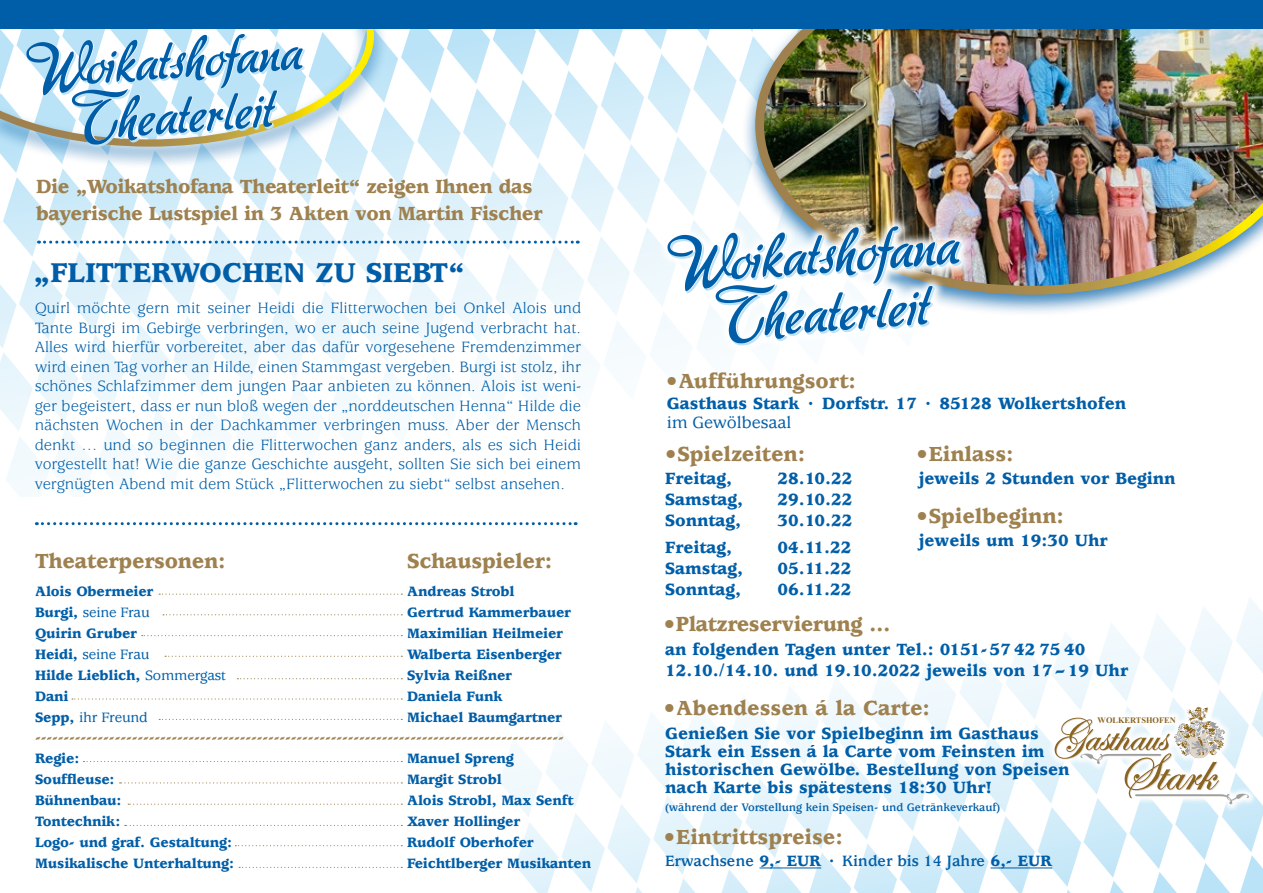
<style>
.page{position:relative;width:1263px;height:893px;background:#fff}
.page>*{position:absolute;margin:0;border:0;box-sizing:border-box;transform-origin:0 0}
.t1{font:900 30px "Usherwood";color:#005ea8}
.t2{font:900 22.5px "Usherwood";color:#9e814f}
.t3{font:900 22.5px "Usherwood";letter-spacing:-.02em;color:#9e814f}
.t4{font:900 21px/27px "Usherwood";letter-spacing:-.02em;color:#9e814f}
.t5{font:900 18px/18px "Usherwood";color:#005ea8}
.t6{font:500 18px "Usherwood";color:#005ea8}
.t7{font:16.5px/19.5px "Usherwood";color:#005ea8;text-align:justify}
.t8{font:700 16.5px "Usherwood";color:#005ea8}
.t9{font:900 15px "Usherwood";letter-spacing:-.01em;color:#005ea8}
.t10{font:900 15px "Usherwood";color:#9e814f}
.t11{font:500 15px "Usherwood";letter-spacing:-.01em;color:#005ea8}
.t12{font:700 12px "Usherwood";color:#005ea8}
.t13{font:700 8.4px "Times New Roman";color:#8a6421}
.s1{font-weight:900}
.s2{font-weight:500}
</style>
<div class="page">
<svg style="left:500px;top:706px;width:229px;height:187px"></svg>
<svg style="left:729px;top:660px;width:230px;height:233px"></svg>
<svg style="left:959px;top:650px;width:49px;height:243px"></svg>
<svg style="left:468px;top:348px;width:157px;height:37px;fill:#f6fbfd"></svg>
<svg style="left:233px;top:348px;width:224px;height:90px"></svg>
<svg style="left:0;top:348px;width:233px;height:141px"></svg>
<svg style="left:36px;top:522px;width:540px;height:3px"></svg>
<hr style="left:759px;top:867px;width:62px;height:1px;background:#005ea8">
<hr style="left:990px;top:867px;width:62px;height:1px;background:#005ea8">
<svg style="left:1008px;top:598px;width:255px;height:295px"></svg>
<div style="left:741px;top:10px;width:522px;height:307px;background:#005ea8;opacity:.75"></div>
<img style="left:965px;top:29px;width:298px;height:270px">
<div style="left:0;top:0;width:1263px;height:29px;background:#005ea8"></div>
<svg style="left:965px;top:215px;width:8px;height:102px"></svg>
<img style="left:0;top:29px;width:965px;height:319px">
<svg style="left:159px;top:594px;width:243px;height:1px"></svg>
<svg style="left:163px;top:614px;width:239px;height:1px"></svg>
<svg style="left:165px;top:656px;width:237px;height:1px"></svg>
<svg style="left:142px;top:635px;width:260px;height:1px"></svg>
<svg style="left:72px;top:698px;width:330px;height:2px"></svg>
<svg style="left:159px;top:719px;width:243px;height:1px"></svg>
<svg style="left:83px;top:761px;width:319px;height:1px"></svg>
<svg style="left:120px;top:782px;width:282px;height:1px"></svg>
<svg style="left:128px;top:804px;width:274px;height:1px"></svg>
<svg style="left:125px;top:825px;width:277px;height:1px"></svg>
<svg style="left:235px;top:845px;width:167px;height:1px"></svg>
<svg style="left:239px;top:867px;width:163px;height:1px"></svg>
<svg style="left:237px;top:678px;width:165px;height:1px"></svg>
<p class="t4" style="left:36px;top:174px;width:508px">Die „Woikatshofana Theaterleit“ zeigen Ihnen das bayerische Lustspiel in 3 Akten von Martin Fischer</p>
<h1 class="t1" style="left:34px;top:255px;width:433px">„FLITTERWOCHEN ZU SIEBT“</h1>
<p class="t7" style="left:35px;top:299px;width:548px">Quirl möchte gern mit seiner Heidi die Flitterwochen bei Onkel Alois und Tante Burgi im Gebirge verbringen, wo er auch seine Jugend verbracht hat.<br>Alles wird hierfür vorbereitet, aber das dafür vorgesehene Fremdenzimmer wird einen Tag vorher an Hilde, einen Stammgast vergeben. Burgi ist stolz, ihr schönes Schlafzimmer dem jungen Paar anbieten zu können. Alois ist weni&shy;ger begeistert, dass er nun bloß wegen der „norddeutschen Henna“ Hilde die nächsten Wochen in der Dachkammer verbringen muss. Aber der Mensch denkt … und so beginnen die Flitterwochen ganz anders, als es sich Heidi vorgestellt hat! Wie die ganze Geschichte ausgeht, sollten Sie sich bei einem vergnügten Abend mit dem Stück „Flitterwochen zu siebt“ selbst ansehen.</p>
<h2 class="t2" style="left:35px;top:548px;width:192px">Theaterpersonen:</h2>
<h2 class="t2" style="left:407px;top:548px;width:147px">Schauspieler:</h2>
<p class="t9" style="left:35px;top:583px;width:120px">Alois Obermeier</p>
<p class="t9" style="left:407px;top:583px;width:109px">Andreas Strobl</p>
<p class="t11" style="left:35px;top:604px;width:116px"><span class="s1">Burgi,</span> seine Frau</p>
<p class="t9" style="left:407px;top:604px;width:165px">Gertrud Kammerbauer</p>
<p class="t9" style="left:35px;top:625px;width:104px">Quirin Gruber</p>
<p class="t9" style="left:407px;top:625px;width:158px">Maximilian Heilmeier</p>
<p class="t11" style="left:35px;top:646px;width:116px"><span class="s1">Heidi,</span> seine Frau</p>
<p class="t9" style="left:407px;top:646px;width:156px">Walberta Eisenberger</p>
<p class="t9" style="left:35px;top:667px;width:192px">Hilde Lieblich, <span class="s2">Sommergast</span></p>
<p class="t9" style="left:407px;top:667px;width:107px">Sylvia Reißner</p>
<p class="t9" style="left:35px;top:688px;width:35px">Dani</p>
<p class="t9" style="left:407px;top:688px;width:97px">Daniela Funk</p>
<p class="t11" style="left:35px;top:709px;width:114px"><span class="s1">Sepp,</span> ihr Freund</p>
<p class="t9" style="left:407px;top:709px;width:157px">Michael Baumgartner</p>
<p class="t10" style="left:35px;top:729px;width:530px">---------------------------------------------------------------------------------------------</p>
<p class="t9" style="left:35px;top:750px;width:46px">Regie:</p>
<p class="t9" style="left:407px;top:750px;width:108px">Manuel Spreng</p>
<p class="t9" style="left:35px;top:771px;width:81px">Souffleuse:</p>
<p class="t9" style="left:407px;top:771px;width:96px">Margit Strobl</p>
<p class="t9" style="left:35px;top:792px;width:88px">Bühnenbau:</p>
<p class="t9" style="left:407px;top:792px;width:168px">Alois Strobl, Max Senft</p>
<p class="t9" style="left:35px;top:813px;width:87px">Tontechnik:</p>
<p class="t9" style="left:407px;top:813px;width:115px">Xaver Hollinger</p>
<p class="t9" style="left:35px;top:834px;width:198px">Logo- und graf. Gestaltung:</p>
<p class="t9" style="left:407px;top:834px;width:128px">Rudolf Oberhofer</p>
<p class="t9" style="left:35px;top:855px;width:201px">Musikalische Unterhaltung:</p>
<p class="t9" style="left:407px;top:855px;width:186px">Feichtlberger Musikanten</p>
<h2 class="t2" style="left:665px;top:368px;width:192px">•Aufführungsort:</h2>
<p class="t5" style="left:667px;top:395px;width:461px">Gasthaus Stark · Dorfstr. 17 · 85128 Wolkertshofen</p>
<p class="t6" style="left:667px;top:413px;width:126px">im Gewölbesaal</p>
<h2 class="t2" style="left:664px;top:441px;width:143px">•Spielzeiten:</h2>
<h2 class="t2" style="left:915px;top:441px;width:100px">•Einlass:</h2>
<p class="t5" style="left:665px;top:470px;width:68px">Freitag,</p>
<p class="t5" style="left:778px;top:470px;width:77px">28.10.22</p>
<p class="t5" style="left:665px;top:491px;width:79px">Samstag,</p>
<p class="t5" style="left:778px;top:491px;width:77px">29.10.22</p>
<p class="t5" style="left:665px;top:512px;width:78px">Sonntag,</p>
<p class="t5" style="left:778px;top:512px;width:77px">30.10.22</p>
<p class="t5" style="left:665px;top:539px;width:68px">Freitag,</p>
<p class="t5" style="left:778px;top:539px;width:76px">04.11.22</p>
<p class="t5" style="left:665px;top:560px;width:79px">Samstag,</p>
<p class="t5" style="left:778px;top:560px;width:76px">05.11.22</p>
<p class="t5" style="left:665px;top:581px;width:78px">Sonntag,</p>
<p class="t5" style="left:778px;top:581px;width:76px">06.11.22</p>
<p class="t5" style="left:919px;top:470px;width:258px">jeweils 2 Stunden vor Beginn</p>
<h2 class="t2" style="left:915px;top:503px;width:150px">•Spielbeginn:</h2>
<p class="t5" style="left:919px;top:532px;width:191px">jeweils um 19:30 Uhr</p>
<h2 class="t3" style="left:663px;top:612px;width:229px">•Platzreservierung ...</h2>
<p class="t5" style="left:665px;top:639px;width:465px;line-height:21px">an folgenden Tagen unter Tel.: 0151-57 42 75 40<br>12.10./14.10. und 19.10.2022 jeweils von 17 – 19 Uhr</p>
<h2 class="t2" style="left:663px;top:695px;width:269px">•Abendessen á la Carte:</h2>
<p class="t5" style="left:665px;top:725px;width:406px">Genießen Sie vor Spielbeginn im Gasthaus Stark ein Essen á la Carte vom Feinsten im historischen Gewölbe. Bestellung von Speisen nach Karte bis spätestens 18:30 Uhr!</p>
<p class="t12" style="left:665px;top:801px;width:337px">(während der Vorstellung kein Speisen- und Getränkeverkauf)</p>
<h2 class="t2" style="left:663px;top:825px;width:181px">•Eintrittspreise:</h2>
<p class="t8" style="left:665px;top:852px;width:389px">Erwachsene <span class="s1">9,- EUR ·</span> Kinder bis 14 Jahre <span class="s1">6,- EUR</span></p>
<p class="t13" style="left:1098px;top:714px;width:80px">WOLKERTSHOFEN</p>
</div>
